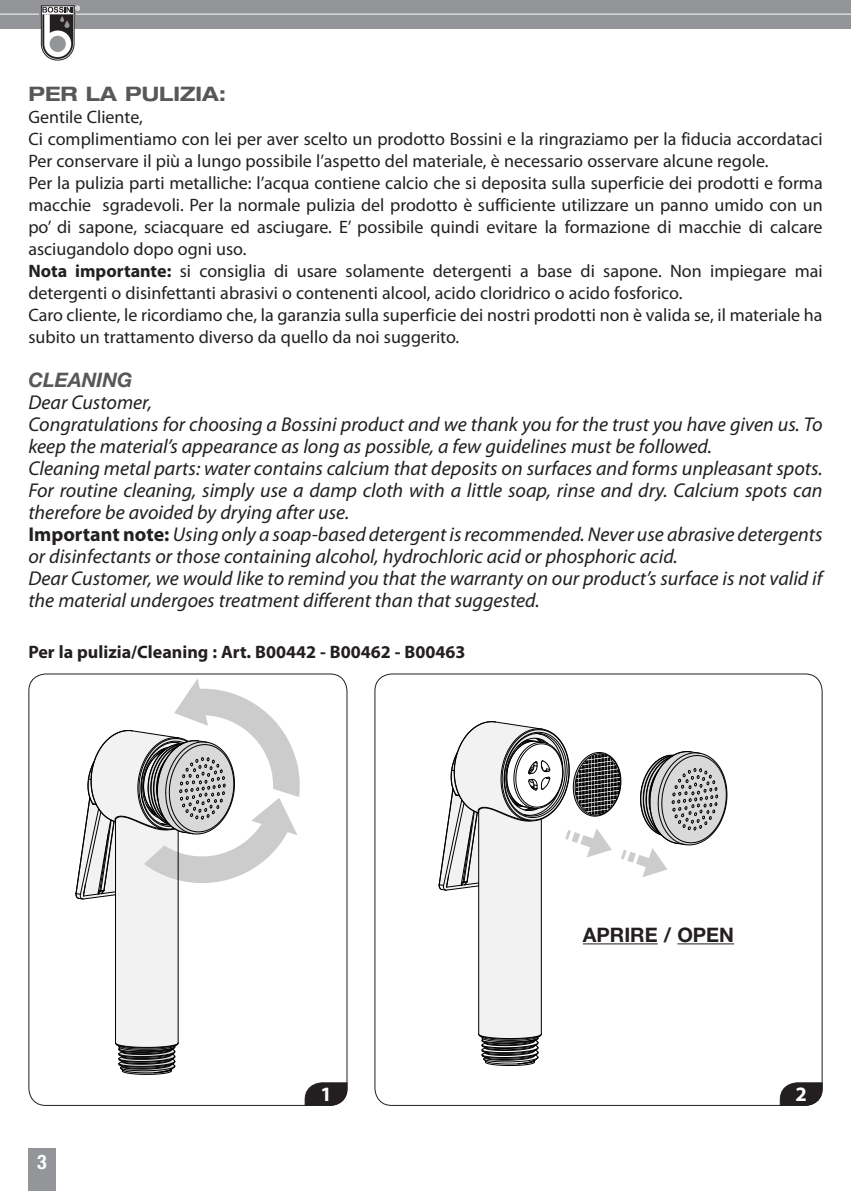
<style>
.page{position:relative;width:851px;height:1191px;background:#fff}
.page>*{position:absolute;margin:0;border:0;box-sizing:border-box;transform-origin:0 0}
.t1{font:700 20.4px "Myriad Pro";color:#fff}
.TESTO_OK{font:italic 20px/22px "Myriad Pro";color:#231f20}
.TESTO_OK-2{font:700 expanded 20px "Helvetica Neue";color:#57585a}
.t2{font:700 20px "Helvetica Neue CE";color:#231f20}
.TESTO_OK-3{font:italic 700 20px "Helvetica Neue";color:#57585a}
.t3{font:700 condensed 20px "Helvetica Neue";color:#fff}
.TESTO_OK-4{font:18px/22px "Myriad Pro";color:#231f20}
.TESTO_OK-5{font:700 18px "Myriad Pro";color:#231f20}
.s1{font-weight:700}
.s2{font-weight:700;font-style:normal}
</style>
<div class="page">
<div style="left:28px;top:1148px;width:28px;height:43px;background:#939598"></div>
<div style="left:0;top:0;width:850px;height:28px;background:#939598"></div>
<hr style="left:0;top:13px;width:850px;height:2px;background:#dcdddf">
<hr style="left:40px;top:12px;width:36px;height:3px;background:#939598">
<svg style="left:41px;top:6px;width:39px;height:54px"></svg>
<svg style="left:75px;top:679px;width:225px;height:395px"></svg>
<svg style="left:304px;top:1081px;width:44px;height:25px"></svg>
<svg style="left:438px;top:882px;width:104px;height:154px;fill:#f2f2f2"></svg>
<hr style="left:478px;top:811px;width:1px;height:223px;background:#000">
<hr style="left:541px;top:819px;width:1px;height:215px;background:#000">
<svg style="left:478px;top:1034px;width:63px;height:31px"></svg>
<svg style="left:439px;top:721px;width:288px;height:170px"></svg>
<svg style="left:779px;top:1081px;width:44px;height:25px"></svg>
<hr style="left:582px;top:943px;width:75px;height:1px;background:#231f20">
<hr style="left:677px;top:943px;width:57px;height:1px;background:#231f20">
<p class="TESTO_OK-2" style="left:28px;top:81px;width:199px">PER LA PULIZIA:</p>
<p class="TESTO_OK-4" style="left:28px;top:105px;width:116px">Gentile Cliente,</p>
<p class="TESTO_OK-4" style="left:28px;top:127px;width:795px">Ci complimentiamo con lei per aver scelto un prodotto Bossini e la ringraziamo per la fiducia accordataci<br>Per conservare il più a lungo possibile l’aspetto del materiale, è necessario osservare alcune regole.</p>
<p class="TESTO_OK-4" style="left:28px;top:171px;width:795px;text-align:justify">Per la pulizia parti metalliche: l’acqua contiene calcio che si deposita sulla superficie dei prodotti e forma macchie sgradevoli. Per la normale pulizia del prodotto è sufficiente utilizzare un panno umido con un po’ di sapone, sciacquare ed asciugare. E’ possibile quindi evitare la formazione di macchie di calcare asciugandolo dopo ogni uso.</p>
<p class="TESTO_OK-4" style="left:28px;top:259px;width:795px"><span class="s1">Nota importante:</span> si consiglia di usare solamente detergenti a base di sapone. Non impiegare mai detergenti o disinfettanti abrasivi o contenenti alcool, acido cloridrico o acido fosforico.</p>
<p class="TESTO_OK-4" style="left:28px;top:303px;width:795px">Caro cliente, le ricordiamo che, la garanzia sulla superficie dei nostri prodotti non è valida se, il materiale ha subito un trattamento diverso da quello da noi suggerito.</p>
<p class="TESTO_OK-3" style="left:28px;top:367px;width:106px">CLEANING</p>
<p class="TESTO_OK" style="left:28px;top:391px;width:125px">Dear Customer,</p>
<p class="TESTO_OK" style="left:28px;top:413px;width:795px">Congratulations for choosing a Bossini product and we thank you for the trust you have given us. To keep the material’s appearance as long as possible, a few guidelines must be followed.</p>
<p class="TESTO_OK" style="left:28px;top:457px;width:795px;text-align:justify">Cleaning metal parts: water contains calcium that deposits on surfaces and forms unpleasant spots.<br>For routine cleaning, simply use a damp cloth with a little soap, rinse and dry. Calcium spots can therefore be avoided by drying after use.</p>
<p class="TESTO_OK" style="left:28px;top:523px;width:795px"><span class="s2">Important note:</span> Using only a soap-based detergent is recommended. Never use abrasive detergents or disinfectants or those containing alcohol, hydrochloric acid or phosphoric acid.</p>
<p class="TESTO_OK" style="left:28px;top:567px;width:795px">Dear Customer, we would like to remind you that the warranty on our product’s surface is not valid if the material undergoes treatment different than that suggested.</p>
<p class="TESTO_OK-5" style="left:28px;top:640px;width:438px">Per la pulizia/Cleaning : Art. B00442 - B00462 - B00463</p>
<p class="t2" style="left:582px;top:922px;width:153px">APRIRE / OPEN</p>
<p class="t3" style="left:37px;top:1149px;width:11px">3</p>
<p class="t1" style="left:320px;top:1081px;width:13px">1</p>
<p class="t1" style="left:795px;top:1081px;width:13px">2</p>
</div>
